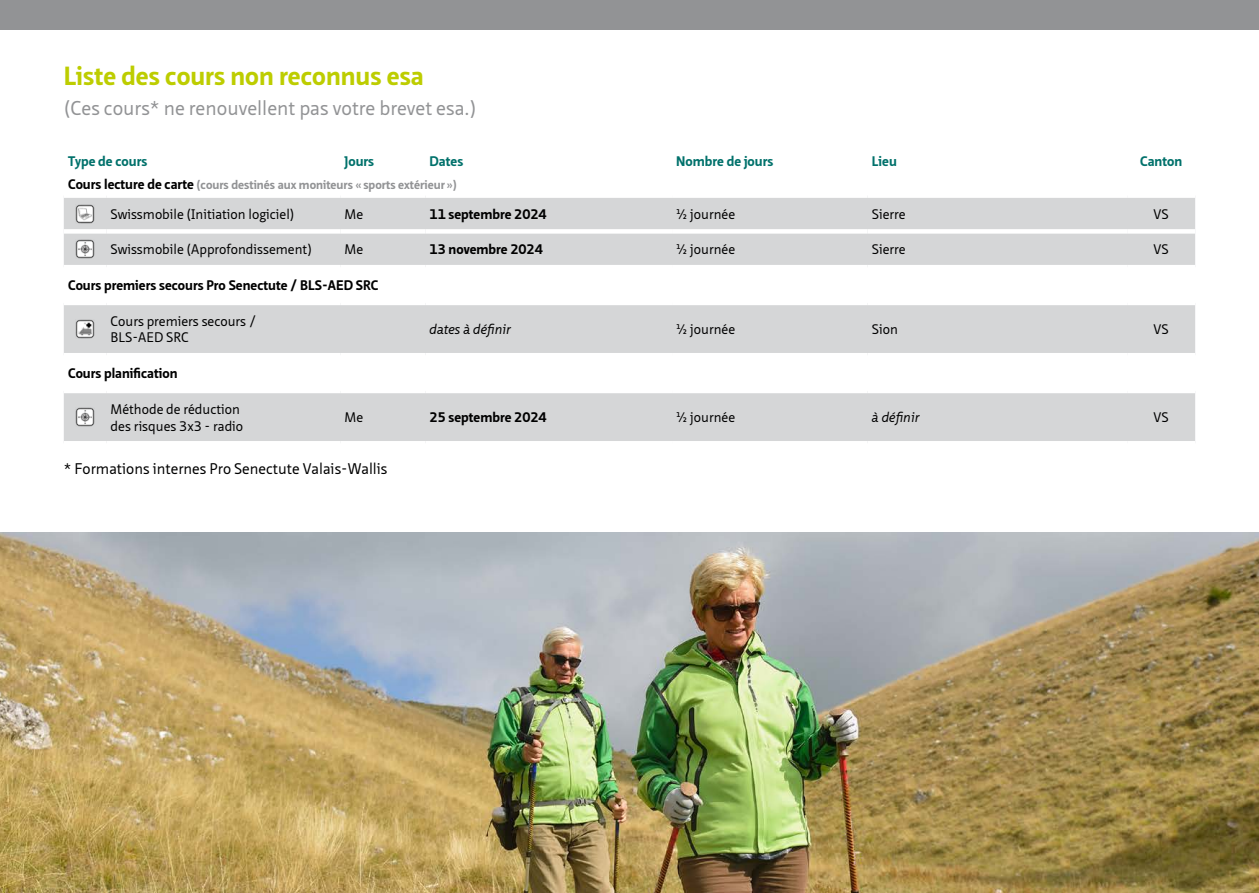
<style>
.page{position:relative;width:1259px;height:893px;background:#fff}
.page>*{position:absolute;margin:0;border:0;box-sizing:border-box;transform-origin:0 0}
.t1{font:700 25.5px "Neue Sans Pro";color:#bdcd00}
.t2{font:19.5px "Neue Sans Pro";color:#929395}
.t3{font:15px "Neue Sans Pro";color:#000}
.t4{font:13.5px/16.5px "Neue Sans Pro";color:#000}
.t5{font:700 13.5px "Neue Sans Pro";color:#000}
.t6{font:700 13.5px "Neue Sans Pro";color:#00716b}
.t7{font:italic 13.5px "Neue Sans Pro";color:#000}
.t8{font:700 12px "Neue Sans Pro";color:#929395}
.s1{font-size:13.5px;color:#000}
</style>
<div class="page">
<div style="left:0;top:0;width:1259px;height:30px;background:#929395"></div>
<svg style="left:64px;top:198px;width:1131px;height:243px;fill:#d5d6d7"></svg>
<div style="left:64px;top:229px;width:42px;height:5px;background:#fff"></div>
<div style="left:106px;top:229px;width:234px;height:5px;background:#fff"></div>
<div style="left:340px;top:229px;width:85px;height:5px;background:#fff"></div>
<div style="left:425px;top:229px;width:247px;height:5px;background:#fff"></div>
<div style="left:672px;top:229px;width:195px;height:5px;background:#fff"></div>
<div style="left:867px;top:229px;width:260px;height:5px;background:#fff"></div>
<div style="left:1127px;top:229px;width:68px;height:5px;background:#fff"></div>
<hr style="left:64px;top:265px;width:42px;height:4px;background:#fff">
<hr style="left:106px;top:265px;width:234px;height:4px;background:#fff">
<hr style="left:340px;top:265px;width:85px;height:4px;background:#fff">
<hr style="left:425px;top:265px;width:247px;height:4px;background:#fff">
<hr style="left:672px;top:265px;width:195px;height:4px;background:#fff">
<hr style="left:867px;top:265px;width:260px;height:4px;background:#fff">
<hr style="left:1127px;top:265px;width:68px;height:4px;background:#fff">
<hr style="left:64px;top:301px;width:42px;height:4px;background:#fff">
<hr style="left:106px;top:301px;width:234px;height:4px;background:#fff">
<hr style="left:340px;top:301px;width:85px;height:4px;background:#fff">
<hr style="left:425px;top:301px;width:247px;height:4px;background:#fff">
<hr style="left:672px;top:301px;width:195px;height:4px;background:#fff">
<hr style="left:867px;top:301px;width:260px;height:4px;background:#fff">
<hr style="left:1127px;top:301px;width:68px;height:4px;background:#fff">
<hr style="left:64px;top:353px;width:42px;height:4px;background:#fff">
<hr style="left:106px;top:353px;width:234px;height:4px;background:#fff">
<hr style="left:340px;top:353px;width:85px;height:4px;background:#fff">
<hr style="left:425px;top:353px;width:247px;height:4px;background:#fff">
<hr style="left:672px;top:353px;width:195px;height:4px;background:#fff">
<hr style="left:867px;top:353px;width:260px;height:4px;background:#fff">
<hr style="left:1127px;top:353px;width:68px;height:4px;background:#fff">
<hr style="left:64px;top:389px;width:42px;height:4px;background:#fff">
<hr style="left:106px;top:389px;width:234px;height:4px;background:#fff">
<hr style="left:340px;top:389px;width:85px;height:4px;background:#fff">
<hr style="left:425px;top:389px;width:247px;height:4px;background:#fff">
<hr style="left:672px;top:389px;width:195px;height:4px;background:#fff">
<hr style="left:867px;top:389px;width:260px;height:4px;background:#fff">
<hr style="left:1127px;top:389px;width:68px;height:4px;background:#fff">
<img style="left:75px;top:204px;width:20px;height:19px">
<img style="left:75px;top:240px;width:20px;height:19px">
<img style="left:75px;top:319px;width:20px;height:20px">
<img style="left:75px;top:407px;width:20px;height:20px">
<img style="left:0;top:532px;width:1259px;height:361px">
<h1 class="t1" style="left:64px;top:59px;width:362px">Liste des cours non reconnus esa</h1>
<h2 class="t2" style="left:64px;top:95px;width:414px">(Ces cours* ne renouvellent pas votre brevet esa.)</h2>
<p class="t6" style="left:68px;top:152px;width:81px">Type de cours</p>
<p class="t6" style="left:344px;top:152px;width:31px">Jours</p>
<p class="t6" style="left:429px;top:152px;width:35px">Dates</p>
<p class="t6" style="left:676px;top:152px;width:99px">Nombre de jours</p>
<p class="t6" style="left:872px;top:152px;width:26px">Lieu</p>
<p class="t6" style="left:1140px;top:152px;width:44px">Canton</p>
<p class="t8" style="left:68px;top:177px;width:390px"><span class="s1">Cours lecture de carte</span> (cours destinés aux moniteurs «sports extérieur»)</p>
<p class="t4" style="left:111px;top:205px;width:185px">Swissmobile (Initiation logiciel)</p>
<p class="t4" style="left:344px;top:205px;width:20px">Me</p>
<p class="t5" style="left:429px;top:205px;width:119px">11 septembre 2024</p>
<p class="t4" style="left:676px;top:205px;width:60px">½ journée</p>
<p class="t4" style="left:872px;top:205px;width:35px">Sierre</p>
<p class="t4" style="left:1153px;top:205px;width:17px">VS</p>
<p class="t4" style="left:111px;top:241px;width:203px">Swissmobile (Approfondissement)</p>
<p class="t4" style="left:344px;top:241px;width:20px">Me</p>
<p class="t5" style="left:429px;top:241px;width:115px">13 novembre 2024</p>
<p class="t4" style="left:676px;top:241px;width:60px">½ journée</p>
<p class="t4" style="left:872px;top:241px;width:35px">Sierre</p>
<p class="t4" style="left:1153px;top:241px;width:17px">VS</p>
<p class="t5" style="left:68px;top:277px;width:312px">Cours premiers secours Pro Senectute / BLS-AED SRC</p>
<p class="t4" style="left:111px;top:313px;width:147px">Cours premiers secours /<br>BLS-AED SRC</p>
<p class="t7" style="left:429px;top:321px;width:83px">dates à définir</p>
<p class="t4" style="left:676px;top:321px;width:60px">½ journée</p>
<p class="t4" style="left:872px;top:321px;width:27px">Sion</p>
<p class="t4" style="left:1153px;top:321px;width:17px">VS</p>
<p class="t5" style="left:68px;top:365px;width:111px">Cours planification</p>
<p class="t4" style="left:111px;top:401px;width:134px">Méthode de réduction des risques 3x3 - radio</p>
<p class="t4" style="left:344px;top:409px;width:20px">Me</p>
<p class="t5" style="left:429px;top:409px;width:119px">25 septembre 2024</p>
<p class="t4" style="left:676px;top:409px;width:60px">½ journée</p>
<p class="t7" style="left:872px;top:409px;width:49px">à définir</p>
<p class="t4" style="left:1153px;top:409px;width:17px">VS</p>
<p class="t3" style="left:64px;top:459px;width:325px">* Formations internes Pro Senectute Valais-Wallis</p>
</div>
